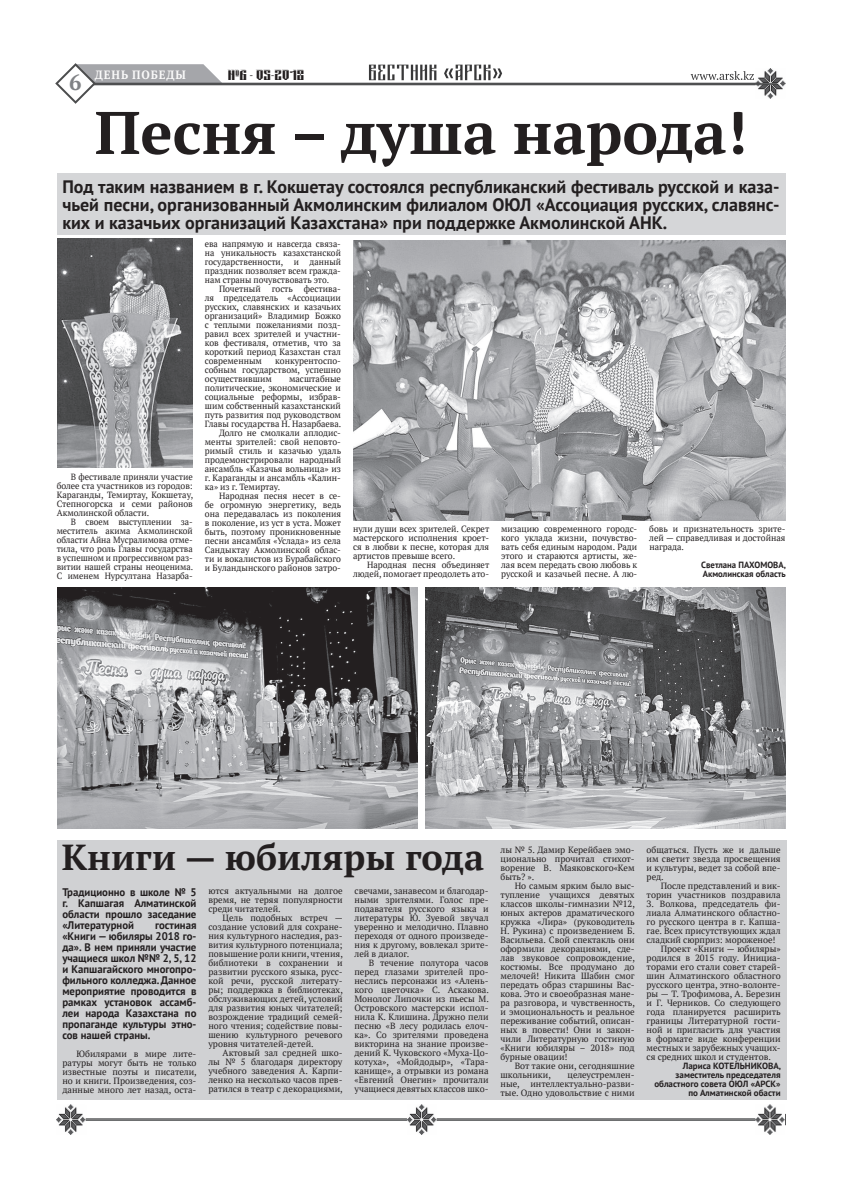
<style>
.page{position:relative;width:842px;height:1191px;background:#fff}
.page>*{position:absolute;margin:0;border:0;box-sizing:border-box;transform-origin:0 0}
.t1{font:700 60px "PT Serif";color:#231f20}
.t2{font:700 36px "PT Serif";color:#231f20}
.t3{font:700 22px "PT Serif";color:#808285}
.t4{font:700 18px/18px "PT Sans";color:#231f20;text-align:justify}
.t5{font:700 14px "Tsarevich";color:#231f20}
.t6{font:700 12px "PT Serif";letter-spacing:.08em;color:#fafafa;scale:.93 1}
.t7{font:700 11px/11px "PT Sans";color:#231f20;text-align:justify}
.t8{font:9px/9px "PT Serif";color:#231f20}
.t9{font:9px/9px "PT Serif";color:#231f20;scale:.95 1}
.t10{font:700 9px/9px "PT Sans";color:#231f20}
</style>
<div class="page">
<svg style="left:691px;top:71px;width:63px;height:9px"></svg>
<img style="left:755px;top:69px;width:30px;height:30px">
<svg style="left:369px;top:65px;width:67px;height:15px"></svg>
<svg style="left:444px;top:65px;width:58px;height:15px"></svg>
<hr style="left:82px;top:83px;width:695px;height:1px;background:#4b4c4d">
<hr style="left:82px;top:84px;width:695px;height:1px;background:#4b4c4d">
<svg style="left:55px;top:63px;width:167px;height:41px"></svg>
<img style="left:57px;top:1104px;width:729px;height:30px">
<div style="left:57px;top:173px;width:728px;height:62px;background:#d5d6d8"></div>
<img style="left:425px;top:588px;width:360px;height:240px">
<img style="left:57px;top:588px;width:360px;height:240px">
<img style="left:353px;top:240px;width:432px;height:280px">
<img style="left:57px;top:239px;width:136px;height:228px">
<div style="left:57px;top:840px;width:729px;height:260px;background:#d0d1d3"></div>
<h3 class="t3" style="left:69px;top:67px;width:14px">6</h3>
<h3 class="t6" style="left:95px;top:66px;width:99px">День Победы</h3>
<h3 class="t5" style="left:228px;top:67px;width:78px">№6 - 05-2018</h3>
<h1 class="t1" style="left:95px;top:93px;width:654px">Песня – душа народа!</h1>
<p class="t4" style="left:62px;top:177px;width:719px">Под таким названием в г. Кокшетау состоялся республиканский фестиваль русской и каза&shy;чьей песни, организованный Акмолинским филиалом ОЮЛ «Ассоциация русских, славянс&shy;ких и казачьих организаций Казахстана» при поддержке Акмолинской АНК.</p>
<p class="t8" style="left:57px;top:472px;width:138px;text-align:justify;text-indent:14px">В фестивале приняли участие более ста участников из городов:<br>Караганды, Темиртау, Кокшетау, Степногорска и семи районов Акмолинской области.</p>
<p class="t9" style="left:57px;top:517px;width:145px;text-indent:14px">В своем выступлении за&shy;меститель акима Акмолинской области Айна Мусралимова отме&shy;тила, что роль Главы государства в успешном и прогрессивном раз&shy;витии нашей страны неоценима.<br>С именем Нурсултана Назарба-</p>
<p class="t9" style="left:205px;top:239px;width:145px">ева напрямую и навсегда связа&shy;на уникальность казахстанской государственности, и данный праздник позволяет всем гражда&shy;нам страны почувствовать это.</p>
<p class="t8" style="left:205px;top:284px;width:138px;text-indent:14px">Почетный гость фестива&shy;ля председатель «Ассоциации русских, славянских и казачьих организаций» Владимир Божко с теплыми пожеланиями позд&shy;равил всех зрителей и участни&shy;ков фестиваля, отметив, что за короткий период Казахстан стал современным</p>
<p class="t8" style="left:205px;top:356px;width:138px;text-indent:70px">конкурентоспо&shy;собным государством, успешно осуществившим</p>
<p class="t8" style="left:289px;top:374px;width:53px">масштабные</p>
<p class="t8" style="left:205px;top:383px;width:138px">политические, экономические и</p>
<p class="t8" style="left:205px;top:392px;width:136px">социальные реформы, избрав-</p>
<p class="t8" style="left:205px;top:401px;width:138px">шим собственный казахстанский</p>
<p class="t8" style="left:205px;top:410px;width:138px">путь развития под руководством</p>
<p class="t8" style="left:205px;top:419px;width:138px">Главы государства Н. Назарбаева.</p>
<p class="t8" style="left:219px;top:428px;width:122px">Долго не смолкали аплодис-</p>
<p class="t8" style="left:205px;top:437px;width:136px">менты зрителей: свой неповто-</p>
<p class="t8" style="left:205px;top:446px;width:138px">римый стиль и казачью удаль</p>
<p class="t8" style="left:205px;top:455px;width:138px">продемонстрировали народный</p>
<p class="t8" style="left:205px;top:464px;width:138px">ансамбль «Казачья вольница» из</p>
<p class="t8" style="left:205px;top:473px;width:136px">г. Караганды и ансамбль «Калин-</p>
<p class="t8" style="left:205px;top:482px;width:77px">ка» из г. Темиртау.</p>
<p class="t8" style="left:219px;top:491px;width:122px">Народная песня несет в се-</p>
<p class="t8" style="left:205px;top:500px;width:138px">бе огромную энергетику, ведь</p>
<p class="t8" style="left:205px;top:509px;width:138px">она передавалась из поколения</p>
<p class="t8" style="left:205px;top:518px;width:138px">в поколение, из уст в уста. Может</p>
<p class="t8" style="left:205px;top:527px;width:138px">быть, поэтому проникновенные</p>
<p class="t8" style="left:205px;top:536px;width:138px">песни ансамбля «Услада» из села</p>
<p class="t8" style="left:205px;top:545px;width:136px">Сандыктау Акмолинской облас-</p>
<p class="t8" style="left:205px;top:554px;width:138px">ти и вокалистов из Бурабайского</p>
<p class="t8" style="left:205px;top:563px;width:136px">и Буландынского районов затро-</p>
<p class="t8" style="left:353px;top:524px;width:138px">нули души всех зрителей. Секрет мастерского исполнения кроет&shy;ся в любви к песне, которая для артистов превыше всего.</p>
<p class="t8" style="left:353px;top:560px;width:138px;text-align:right">Народная песня объединяет людей, помогает преодолеть ато-</p>
<p class="t8" style="left:501px;top:524px;width:138px">мизацию современного городс&shy;кого уклада жизни, почувство&shy;вать себя единым народом. Ради этого и стараются артисты, же&shy;лая всем передать свою любовь к русской и казачьей песне. А лю-</p>
<p class="t8" style="left:649px;top:524px;width:138px">бовь и признательность зрите&shy;лей — справедливая и достойная награда.</p>
<p class="t10" style="left:701px;top:560px;width:86px">Светлана ПАХОМОВА,<br>Акмолинская область</p>
<h2 class="t2" style="left:62px;top:834px;width:424px">Книги — юбиляры года</h2>
<p class="t7" style="left:62px;top:886px;width:136px">Традиционно в школе № 5 г. Капшагая Алматинской области прошло заседание «Литературной</p>
<p class="t7" style="left:62px;top:919px;width:136px;text-indent:93px">гостиная «Книги — юбиляры 2018 го&shy;да». В нем приняли участие учащиеся школ №№ 2, 5, 12 и Капшагайского многопро&shy;фильного колледжа. Данное мероприятие проводится в рамках установок ассамб&shy;леи народа Казахстана по пропаганде культуры этно&shy;сов нашей страны.</p>
<p class="t8" style="left:62px;top:1049px;width:136px;text-indent:14px">Юбилярами в мире лите&shy;ратуры могут быть не только известные поэты и писатели, но и книги. Произведения, соз&shy;данные много лет назад, оста-</p>
<p class="t8" style="left:208px;top:886px;width:136px;text-align:justify">ются актуальными на долгое время, не теряя популярности среди читателей.</p>
<p class="t8" style="left:208px;top:913px;width:136px;text-indent:14px">Цель подобных встреч — создание условий для сохране&shy;ния культурного наследия, раз&shy;вития культурного потенциала; повышение роли книги, чтения, библиотеки в сохранении и развитии русского языка, русс&shy;кой речи, русской литерату&shy;ры; поддержка в библиотеках, обслуживающих детей, условий для развития юных читателей; возрождение традиций семей&shy;ного чтения; содействие повы&shy;шению культурного речевого уровня читателей-детей.</p>
<p class="t8" style="left:208px;top:1048px;width:136px;text-indent:14px">Актовый зал средней шко&shy;лы № 5 благодаря директору учебного заведения А. Карпи&shy;ленко на несколько часов прев&shy;ратился в театр с декорациями,</p>
<p class="t8" style="left:354px;top:886px;width:136px">свечами, занавесом и благодар&shy;ными зрителями. Голос пре&shy;подавателя русского языка и литературы Ю. Зуевой звучал уверенно и мелодично. Плавно переходя от одного произведе&shy;ния к другому, вовлекал зрите&shy;лей в диалог.</p>
<p class="t8" style="left:354px;top:958px;width:136px;text-indent:14px">В течение полутора часов перед глазами зрителей про&shy;неслись персонажи из «Алень&shy;кого цветочка» С. Аскакова.<br>Монолог Липочки из пьесы М.<br>Островского мастерски испол&shy;нила К. Клишина. Дружно пели песню «В лесу родилась елоч&shy;ка». Со зрителями проведена викторина на знание произве&shy;дений К. Чуковского «Муха-Цо&shy;котуха», «Мойдодыр», «Тара&shy;канище», а отрывки из романа «Евгений Онегин» прочитали учащиеся девятых классов шко-</p>
<p class="t8" style="left:500px;top:845px;width:136px">лы № 5. Дамир Керейбаев эмо&shy;ционально прочитал стихот&shy;ворение В. Маяковского«Кем быть? ».</p>
<p class="t8" style="left:500px;top:881px;width:136px;text-indent:14px">Но самым ярким было выс&shy;тупление учащихся девятых классов школы-гимназии №12, юных актеров драматического кружка «Лира» (руководитель<br>Н. Рукина) с произведением Б.<br>Васильева. Свой спектакль они оформили декорациями, сде&shy;лав звуковое сопровождение, костюмы. Все продумано до мелочей! Никита Шабин смог передать образ старшины Вас&shy;кова. Это и своеобразная мане&shy;ра разговора, и чувственность, и эмоциональность и реальное переживание событий, описан&shy;ных в повести! Они и закон&shy;чили Литературную гостиную «Книги юбиляры – 2018» под бурные овации!</p>
<p class="t8" style="left:500px;top:1061px;width:136px;text-indent:14px">Вот такие они, сегодняшние школьники,</p>
<p class="t8" style="left:500px;top:1070px;width:136px;text-indent:67px">целеустремлен&shy;ные, интеллектуально-разви&shy;тые. Одно удовольствие с ними</p>
<p class="t8" style="left:646px;top:845px;width:136px">общаться. Пусть же и дальше им светит звезда просвещения и культуры, ведет за собой впе&shy;ред.</p>
<p class="t8" style="left:661px;top:881px;width:120px">После представлений и вик-</p>
<p class="t8" style="left:646px;top:890px;width:136px">торин участников поздравила</p>
<p class="t8" style="left:646px;top:899px;width:134px">З. Волкова, председатель фи-</p>
<p class="t8" style="left:646px;top:908px;width:134px">лиала Алматинского областно-</p>
<p class="t8" style="left:646px;top:917px;width:134px">го русского центра в г. Капша-</p>
<p class="t8" style="left:647px;top:926px;width:136px">гае. Всех присутствующих ждал</p>
<p class="t8" style="left:647px;top:935px;width:130px">сладкий сюрприз: мороженое!</p>
<p class="t8" style="left:661px;top:944px;width:121px">Проект «Книги — юбиляры»</p>
<p class="t8" style="left:647px;top:953px;width:134px">родился в 2015 году. Инициа-</p>
<p class="t8" style="left:647px;top:962px;width:134px">торами его стали совет старей-</p>
<p class="t8" style="left:646px;top:971px;width:136px">шин Алматинского областного</p>
<p class="t8" style="left:646px;top:980px;width:134px">русского центра, этно-волонте-</p>
<p class="t8" style="left:646px;top:989px;width:136px">ры — Т. Трофимова, А. Березин</p>
<p class="t8" style="left:646px;top:998px;width:136px">и Г. Черников. Со следующего</p>
<p class="t8" style="left:646px;top:1007px;width:136px">года планируется расширить</p>
<p class="t8" style="left:646px;top:1016px;width:134px">границы Литературной гости-</p>
<p class="t8" style="left:646px;top:1025px;width:136px">ной и пригласить для участия</p>
<p class="t8" style="left:646px;top:1034px;width:136px">в формате виде конференции</p>
<p class="t8" style="left:646px;top:1043px;width:134px">местных и зарубежных учащих-</p>
<p class="t8" style="left:646px;top:1052px;width:126px">ся средних школ и студентов.</p>
<p class="t10" style="left:654px;top:1061px;width:128px;text-align:right">Лариса КОТЕЛЬНИКОВА, заместитель председателя областного совета ОЮЛ «АРСК» по Алматинской обасти</p>
</div>
